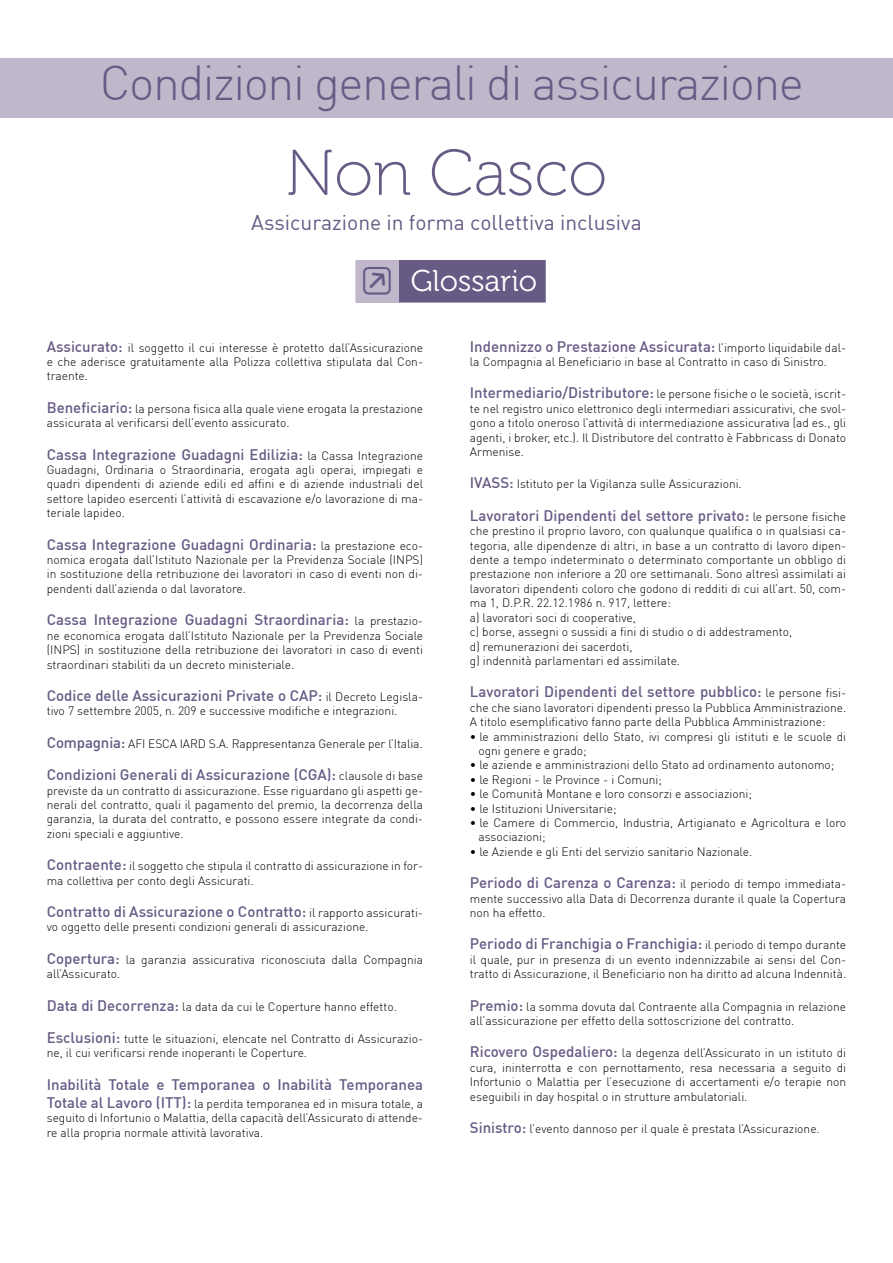
<style>
.page{position:relative;width:893px;height:1263px;background:#fff}
.page>*{position:absolute;margin:0;border:0;box-sizing:border-box;transform-origin:0 0}
.t1{font:64.5px "Museo 100";color:#675a85}
.t2{font:300 48px "DIN Pro";letter-spacing:-.03em;color:#675a85}
.t3{font:30px "Museo 300";color:#fff}
.t4{font:21px "DIN Bek";color:#675a85}
.t5{font:500 15px "DIN Pro";color:#675a85}
.t6{font:300 12px/14.4px "DIN Pro";color:#000}
.s1{font-family:"Button Bonus Rounded Positive";font-size:34.5px;color:#675a85}
.s2{font-weight:500;font-size:15px;color:#675a85}
.s3{font-weight:300;font-size:12px;color:#000}
</style>
<div class="page">
<div style="left:0;top:58px;width:893px;height:60px;background:#c0b7cb"></div>
<div style="left:356px;top:260px;width:190px;height:43px;background:#675a85"></div>
<div style="left:356px;top:260px;width:42px;height:43px;background:#c0b7cb"></div>
<h2 class="t2" style="left:100px;top:53px;width:706px">Condizioni generali di assicurazione</h2>
<h1 class="t1" style="left:286px;top:138px;width:323px">Non Casco</h1>
<h3 class="t4" style="left:251px;top:209px;width:392px">Assicurazione in forma collettiva inclusiva</h3>
<h3 class="t3" style="left:360px;top:264px;width:179px"><span class="s1">W</span> Glossario</h3>
<p class="t6" style="left:47px;top:340px;width:378px;text-align:justify"><span class="s2">Assicurato:</span> il soggetto il cui interesse è protetto dall’Assicurazione e che aderisce gratuitamente alla Polizza collettiva stipulata dal Con&shy;traente.</p>
<p class="t6" style="left:47px;top:401px;width:378px"><span class="s2">Beneficiario:</span> la persona fisica alla quale viene erogata la prestazione assicurata al verificarsi dell’evento assicurato.</p>
<p class="t5" style="left:47px;top:444px;width:378px">Cassa Integrazione Guadagni Edilizia: <span class="s3">la Cassa Integrazione</span></p>
<p class="t6" style="left:47px;top:462px;width:378px;text-align:justify">Guadagni, Ordinaria o Straordinaria, erogata agli operai, impiegati e quadri dipendenti di aziende edili ed affini e di aziende industriali del settore lapideo esercenti l’attività di escavazione e/o lavorazione di ma&shy;teriale lapideo.</p>
<p class="t5" style="left:47px;top:534px;width:378px">Cassa Integrazione Guadagni Ordinaria: <span class="s3">la prestazione eco-</span></p>
<p class="t6" style="left:47px;top:552px;width:378px;text-align:justify">nomica erogata dall’Istituto Nazionale per la Previdenza Sociale (INPS) in sostituzione della retribuzione dei lavoratori in caso di eventi non di&shy;pendenti dall’azienda o dal lavoratore.</p>
<p class="t5" style="left:47px;top:610px;width:378px">Cassa Integrazione Guadagni Straordinaria: <span class="s3">la prestazio-</span></p>
<p class="t6" style="left:47px;top:628px;width:378px;text-align:justify">ne economica erogata dall’Istituto Nazionale per la Previdenza Sociale (INPS) in sostituzione della retribuzione dei lavoratori in caso di eventi straordinari stabiliti da un decreto ministeriale.</p>
<p class="t5" style="left:47px;top:686px;width:378px">Codice delle Assicurazioni Private o CAP: <span class="s3">il Decreto Legisla-</span></p>
<p class="t6" style="left:47px;top:704px;width:352px">tivo 7 settembre 2005, n. 209 e successive modifiche e integrazioni.</p>
<p class="t6" style="left:47px;top:736px;width:377px"><span class="s2">Compagnia:</span> AFI ESCA IARD S.A. Rappresentanza Generale per l’Italia.</p>
<p class="t5" style="left:47px;top:765px;width:378px">Condizioni Generali di Assicurazione (CGA): <span class="s3">clausole di base</span></p>
<p class="t6" style="left:47px;top:783px;width:378px;text-align:justify">previste da un contratto di assicurazione. Esse riguardano gli aspetti ge&shy;nerali del contratto, quali il pagamento del premio, la decorrenza della garanzia, la durata del contratto, e possono essere integrate da condi&shy;zioni speciali e aggiuntive.</p>
<p class="t6" style="left:47px;top:858px;width:378px"><span class="s2">Contraente:</span> il soggetto che stipula il contratto di assicurazione in for&shy;ma collettiva per conto degli Assicurati.</p>
<p class="t5" style="left:47px;top:902px;width:378px">Contratto di Assicurazione o Contratto: <span class="s3">il rapporto assicurati-</span></p>
<p class="t6" style="left:47px;top:920px;width:323px">vo oggetto delle presenti condizioni generali di assicurazione.</p>
<p class="t6" style="left:47px;top:952px;width:378px"><span class="s2">Copertura:</span> la garanzia assicurativa riconosciuta dalla Compagnia all’Assicurato.</p>
<p class="t6" style="left:47px;top:999px;width:352px"><span class="s2">Data di Decorrenza:</span> la data da cui le Coperture hanno effetto.</p>
<p class="t6" style="left:47px;top:1031px;width:378px"><span class="s2">Esclusioni:</span> tutte le situazioni, elencate nel Contratto di Assicurazio&shy;ne, il cui verificarsi rende inoperanti le Coperture.</p>
<p class="t5" style="left:47px;top:1074px;width:378px">Inabilità Totale e Temporanea o Inabilità Temporanea</p>
<p class="t6" style="left:47px;top:1096px;width:378px;text-align:justify"><span class="s2">Totale al Lavoro (ITT):</span> la perdita temporanea ed in misura totale, a seguito di Infortunio o Malattia, della capacità dell’Assicurato di attende&shy;re alla propria normale attività lavorativa.</p>
<p class="t5" style="left:470px;top:336px;width:378px">Indennizzo o Prestazione Assicurata: <span class="s3">l’importo liquidabile dal-</span></p>
<p class="t6" style="left:470px;top:354px;width:359px">la Compagnia al Beneficiario in base al Contratto in caso di Sinistro.</p>
<p class="t6" style="left:470px;top:387px;width:378px;text-align:justify"><span class="s2">Intermediario/Distributore:</span> le persone fisiche o le società, iscrit&shy;te nel registro unico elettronico degli intermediari assicurativi, che svol&shy;gono a titolo oneroso l’attività di intermediazione assicurativa (ad es., gli agenti, i broker, etc.). Il Distributore del contratto è Fabbricass di Donato Armenise.</p>
<p class="t6" style="left:470px;top:477px;width:273px"><span class="s2">IVASS:</span> Istituto per la Vigilanza sulle Assicurazioni.</p>
<p class="t5" style="left:470px;top:506px;width:378px">Lavoratori Dipendenti del settore privato: <span class="s3">le persone fisiche</span></p>
<p class="t6" style="left:470px;top:524px;width:378px">che prestino il proprio lavoro, con qualunque qualifica o in qualsiasi ca&shy;tegoria, alle dipendenze di altri, in base a un contratto di lavoro dipen&shy;dente a tempo indeterminato o determinato comportante un obbligo di prestazione non inferiore a 20 ore settimanali. Sono altresì assimilati ai lavoratori dipendenti coloro che godono di redditi di cui all’art. 50, com&shy;ma 1, D.P.R. 22.12.1986 n. 917, lettere:<br>a) lavoratori soci di cooperative,<br>c) borse, assegni o sussidi a fini di studio o di addestramento,<br>d) remunerazioni dei sacerdoti,<br>g) indennità parlamentari ed assimilate.</p>
<p class="t5" style="left:470px;top:682px;width:378px">Lavoratori Dipendenti del settore pubblico: <span class="s3">le persone fisi-</span></p>
<p class="t6" style="left:470px;top:700px;width:378px">che che siano lavoratori dipendenti presso la Pubblica Amministrazione.<br>A titolo esemplificativo fanno parte della Pubblica Amministrazione:</p>
<p class="t6" style="left:478px;top:729px;width:369px;text-indent:-9px">• le amministrazioni dello Stato, ivi compresi gli istituti e le scuole di ogni genere e grado;</p>
<p class="t6" style="left:470px;top:758px;width:366px">• le aziende e amministrazioni dello Stato ad ordinamento autonomo;</p>
<p class="t6" style="left:470px;top:772px;width:194px">• le Regioni - le Province - i Comuni;</p>
<p class="t6" style="left:470px;top:786px;width:283px">• le Comunità Montane e loro consorzi e associazioni;</p>
<p class="t6" style="left:470px;top:801px;width:148px">• le Istituzioni Universitarie;</p>
<p class="t6" style="left:478px;top:815px;width:369px;text-indent:-9px">• le Camere di Commercio, Industria, Artigianato e Agricoltura e loro associazioni;</p>
<p class="t6" style="left:470px;top:844px;width:284px">• le Aziende e gli Enti del servizio sanitario Nazionale.</p>
<p class="t6" style="left:470px;top:876px;width:378px;text-align:justify"><span class="s2">Periodo di Carenza o Carenza:</span> il periodo di tempo immediata&shy;mente successivo alla Data di Decorrenza durante il quale la Copertura non ha effetto.</p>
<p class="t5" style="left:470px;top:934px;width:378px">Periodo di Franchigia o Franchigia: <span class="s3">il periodo di tempo durante</span></p>
<p class="t6" style="left:470px;top:952px;width:378px">il quale, pur in presenza di un evento indennizzabile ai sensi del Con&shy;tratto di Assicurazione, il Beneficiario non ha diritto ad alcuna Indennità.</p>
<p class="t6" style="left:470px;top:999px;width:378px"><span class="s2">Premio:</span> la somma dovuta dal Contraente alla Compagnia in relazione all’assicurazione per effetto della sottoscrizione del contratto.</p>
<p class="t6" style="left:470px;top:1046px;width:378px;text-align:justify"><span class="s2">Ricovero Ospedaliero:</span> la degenza dell’Assicurato in un istituto di cura, ininterrotta e con pernottamento, resa necessaria a seguito di Infortunio o Malattia per l’esecuzione di accertamenti e/o terapie non eseguibili in day hospital o in strutture ambulatoriali.</p>
<p class="t6" style="left:470px;top:1121px;width:351px"><span class="s2">Sinistro:</span> l’evento dannoso per il quale è prestata l’Assicurazione.</p>
</div>
